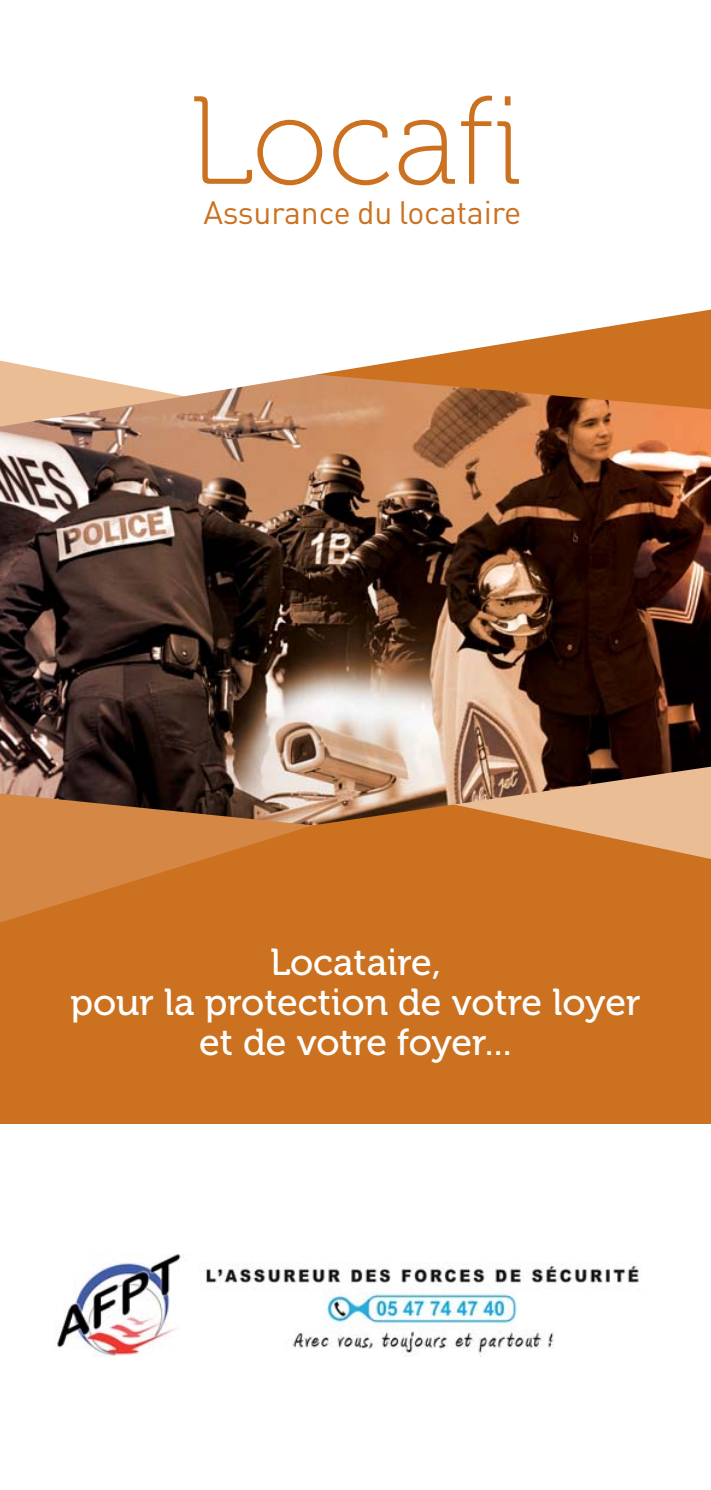
<style>
.page{position:relative;width:711px;height:1490px;background:#fff}
.page>*{position:absolute;margin:0;border:0;box-sizing:border-box;transform-origin:0 0}
.t1{font:125px "Museo 100";color:#cb711f}
.t2{font:37.5px/40px "Museo 500";color:#fff;text-align:center}
.t3{font:32px "DIN";letter-spacing:-.01em;color:#cb711f}
.s1{font-size:32.5px}
</style>
<div class="page">
<div style="left:0;top:667px;width:710px;height:456px;background:#cb711f"></div>
<svg style="left:328px;top:309px;width:382px;height:65px"></svg>
<svg style="left:0;top:360px;width:328px;height:14px"></svg>
<svg style="left:0;top:825px;width:313px;height:98px"></svg>
<svg style="left:551px;top:825px;width:159px;height:34px"></svg>
<img style="left:0;top:374px;width:710px;height:451px">
<img style="left:57px;top:1254px;width:582px;height:102px">
<h1 class="t1" style="left:188px;top:68px;width:335px">Locafi</h1>
<p class="t3" style="left:203px;top:201px;width:319px">Assurance du lo<span class="s1">cataire</span></p>
<p class="t2" style="left:70px;top:942px;width:571px">Locataire,<br>pour la protection de votre loyer et de votre foyer...</p>
</div>
